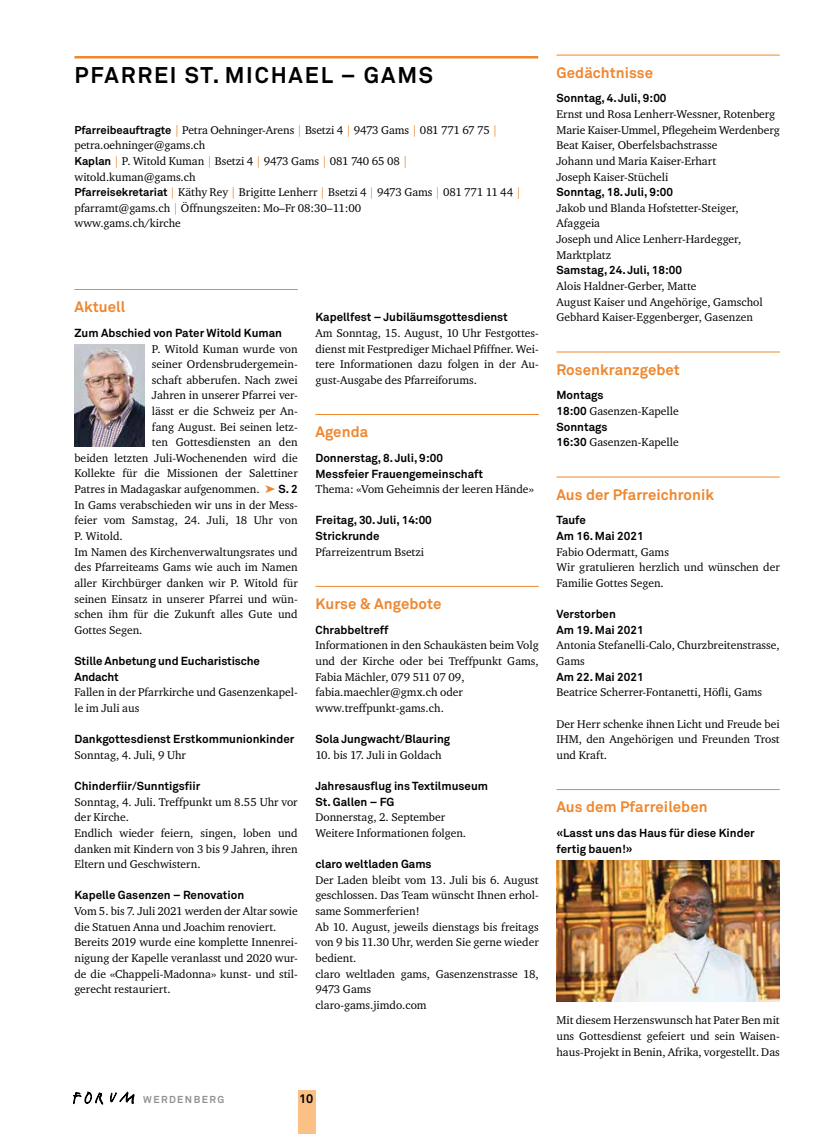
<style>
.page{position:relative;width:833px;height:1134px;background:#fff}
.page>*{position:absolute;margin:0;border:0;box-sizing:border-box;transform-origin:0 0}
.t1{font:700 22.5px "Akkurat";letter-spacing:.08em;color:#000}
.t2{font:700 15px "Akkurat";letter-spacing:.005em;color:#ee872e}
.t3{font:700 12.5px "Akkurat";color:#000}
.t4{font:11.5px/15.6px "Charter ITC";color:#000}
.t5{font:700 11.5px/15.6px "Akkurat";color:#000}
.t6{font:700 10px "Akkurat";letter-spacing:.14em;color:#949290}
.s1{font-family:"Akkurat";font-weight:700;font-size:11.25px}
.s2{color:#ee872e}
.s3{font-family:"Akkurat";font-weight:700}
</style>
<div class="page">
<svg style="left:110px;top:1092px;width:24px;height:11px"></svg>
<svg style="left:73px;top:1092px;width:30px;height:12px"></svg>
<div style="left:298px;top:1090px;width:17px;height:44px;background:#fac085"></div>
<hr style="left:74px;top:56px;width:464px;height:2px;background:#ee872e">
<hr style="left:74px;top:289px;width:224px;height:1px;background:#ee872e">
<hr style="left:315px;top:414px;width:224px;height:1px;background:#ee872e">
<hr style="left:315px;top:586px;width:224px;height:1px;background:#ee872e">
<hr style="left:556px;top:55px;width:223px;height:1px;background:#ee872e">
<hr style="left:556px;top:352px;width:223px;height:1px;background:#ee872e">
<hr style="left:556px;top:477px;width:223px;height:1px;background:#ee872e">
<hr style="left:556px;top:789px;width:223px;height:1px;background:#ee872e">
<img style="left:74px;top:344px;width:71px;height:102px">
<img style="left:556px;top:860px;width:223px;height:141px">
<h1 class="t1" style="left:74px;top:61px;width:360px">PFARREI ST. MICHAEL – GAMS</h1>
<p class="t4" style="left:74px;top:122px;width:448px"><span class="s1">Pfarreibeauftragte</span> <span class="s2">|</span> Petra Oehninger-Arens <span class="s2">|</span> Bsetzi 4 <span class="s2">|</span> 9473 Gams <span class="s2">|</span> 081 771 67 75 <span class="s2">| </span>petra.oehninger@gams.ch<br><span class="s1">Kaplan</span> <span class="s2">|</span> P. Witold Kuman <span class="s2">|</span> Bsetzi 4 <span class="s2">|</span> 9473 Gams <span class="s2">|</span> 081 740 65 08 <span class="s2">| </span>witold.kuman@gams.ch<br><span class="s1">Pfarreisekretariat</span> <span class="s2">|</span> Käthy Rey <span class="s2">|</span> Brigitte Lenherr <span class="s2">|</span> Bsetzi 4 <span class="s2">|</span> 9473 Gams <span class="s2">|</span> 081 771 11 44 <span class="s2">| </span>pfarramt@gams.ch <span class="s2">|</span> Öffnungszeiten: Mo–Fr 08:30–11:00<br>www.gams.ch/kirche</p>
<h2 class="t2" style="left:74px;top:298px;width:52px">Aktuell</h2>
<p class="t5" style="left:74px;top:325px;width:209px">Zum Abschied von Pater Witold Kuman</p>
<p class="t4" style="left:152px;top:340px;width:147px">P. Witold Kuman wurde von</p>
<p class="t4" style="left:152px;top:356px;width:147px">seiner Ordensbrudergemein-</p>
<p class="t4" style="left:152px;top:372px;width:147px">schaft abberufen. Nach zwei</p>
<p class="t4" style="left:152px;top:387px;width:147px">Jahren in unserer Pfarrei ver-</p>
<p class="t4" style="left:152px;top:403px;width:147px">lässt er die Schweiz per An-</p>
<p class="t4" style="left:152px;top:419px;width:147px">fang August. Bei seinen letz-</p>
<p class="t4" style="left:152px;top:434px;width:147px">ten Gottesdiensten an den</p>
<p class="t4" style="left:74px;top:450px;width:225px">beiden letzten Juli-Wochenenden wird die</p>
<p class="t4" style="left:74px;top:465px;width:225px">Kollekte für die Missionen der Salettiner</p>
<p class="t4" style="left:74px;top:481px;width:225px">Patres in Madagaskar aufgenommen. <span class="s2">➤</span> <span class="s3">S. 2</span></p>
<p class="t4" style="left:74px;top:497px;width:225px">In Gams verabschieden wir uns in der Mess-</p>
<p class="t4" style="left:74px;top:512px;width:225px">feier vom Samstag, 24. Juli, 18 Uhr von</p>
<p class="t4" style="left:74px;top:528px;width:50px">P. Witold.</p>
<p class="t4" style="left:74px;top:544px;width:225px">Im Namen des Kirchenverwaltungsrates und</p>
<p class="t4" style="left:74px;top:559px;width:225px">des Pfarreiteams Gams wie auch im Namen</p>
<p class="t4" style="left:74px;top:575px;width:225px">aller Kirchbürger danken wir P. Witold für</p>
<p class="t4" style="left:74px;top:590px;width:225px">seinen Einsatz in unserer Pfarrei und wün-</p>
<p class="t4" style="left:74px;top:606px;width:225px">schen ihm für die Zukunft alles Gute und</p>
<p class="t4" style="left:74px;top:622px;width:70px">Gottes Segen.</p>
<p class="t5" style="left:74px;top:653px;width:187px">Stille Anbetung und Eucharistische<br>Andacht</p>
<p class="t4" style="left:74px;top:684px;width:225px">Fallen in der Pfarrkirche und Gasenzenkapel&shy;le im Juli aus</p>
<p class="t5" style="left:74px;top:731px;width:221px">Dankgottesdienst Erstkommunionkinder</p>
<p class="t4" style="left:74px;top:747px;width:113px">Sonntag, 4. Juli, 9 Uhr</p>
<p class="t5" style="left:74px;top:778px;width:127px">Chinderfiir/Sunntigsfiir</p>
<p class="t4" style="left:74px;top:794px;width:225px">Sonntag, 4. Juli. Treffpunkt um 8.55 Uhr vor der Kirche.<br>Endlich wieder feiern, singen, loben und danken mit Kindern von 3 bis 9 Jahren, ihren Eltern und Geschwistern.</p>
<p class="t5" style="left:74px;top:887px;width:171px">Kapelle Gasenzen – Renovation</p>
<p class="t4" style="left:74px;top:903px;width:225px">Vom 5. bis 7. Juli 2021 werden der Altar sowie die Statuen Anna und Joachim renoviert.<br>Bereits 2019 wurde eine komplette Innenrei&shy;nigung der Kapelle veranlasst und 2020 wur&shy;de die «Chappeli-Madonna» kunst- und stil&shy;gerecht restauriert.</p>
<p class="t5" style="left:315px;top:309px;width:194px">Kapellfest – Jubiläumsgottesdienst</p>
<p class="t4" style="left:315px;top:325px;width:225px;text-align:justify">Am Sonntag, 15. August, 10 Uhr Festgottes&shy;dienst mit Festprediger Michael Pfiffner. Wei&shy;tere Informationen dazu folgen in der Au&shy;gust-Ausgabe des Pfarreiforums.</p>
<h2 class="t2" style="left:315px;top:423px;width:54px">Agenda</h2>
<p class="t5" style="left:315px;top:450px;width:169px">Donnerstag, 8. Juli, 9:00<br>Messfeier Frauengemeinschaft</p>
<p class="t4" style="left:315px;top:481px;width:220px">Thema: «Vom Geheimnis der leeren Hände»</p>
<p class="t5" style="left:315px;top:512px;width:118px">Freitag, 30. Juli, 14:00<br>Strickrunde</p>
<p class="t4" style="left:315px;top:544px;width:110px">Pfarreizentrum Bsetzi</p>
<h2 class="t2" style="left:315px;top:595px;width:127px">Kurse &amp; Angebote</h2>
<p class="t5" style="left:315px;top:622px;width:75px">Chrabbeltreff</p>
<p class="t4" style="left:315px;top:637px;width:225px">Informationen in den Schaukästen beim Volg und der Kirche oder bei Treffpunkt Gams, Fabia Mächler, 079 511 07 09, fabia.maechler@gmx.ch oder www.treffpunkt-gams.ch.</p>
<p class="t5" style="left:315px;top:731px;width:136px">Sola Jungwacht/Blauring</p>
<p class="t4" style="left:315px;top:747px;width:128px">10. bis 17. Juli in Goldach</p>
<p class="t5" style="left:315px;top:778px;width:174px">Jahresausflug ins Textilmuseum<br>St. Gallen – FG</p>
<p class="t4" style="left:315px;top:809px;width:152px">Donnerstag, 2. September<br>Weitere Informationen folgen.</p>
<p class="t5" style="left:315px;top:856px;width:118px">claro weltladen Gams</p>
<p class="t4" style="left:315px;top:872px;width:225px">Der Laden bleibt vom 13. Juli bis 6. August geschlossen. Das Team wünscht Ihnen erhol&shy;same Sommerferien!<br>Ab 10. August, jeweils dienstags bis freitags von 9 bis 11.30 Uhr, werden Sie gerne wieder bedient.<br>claro weltladen gams, Gasenzenstrasse 18,<br>9473 Gams<br>claro-gams.jimdo.com</p>
<p class="t6" style="left:143px;top:1093px;width:82px">WERDENBERG</p>
<p class="t3" style="left:299px;top:1090px;width:16px">10</p>
<h2 class="t2" style="left:556px;top:63px;width:98px">Gedächtnisse</h2>
<p class="t5" style="left:556px;top:90px;width:112px">Sonntag, 4. Juli, 9:00</p>
<p class="t4" style="left:556px;top:106px;width:225px">Ernst und Rosa Lenherr-Wessner, Rotenberg Marie Kaiser-Ummel, Pflegeheim Werdenberg Beat Kaiser, Oberfelsbachstrasse<br>Johann und Maria Kaiser-Erhart<br>Joseph Kaiser-Stücheli</p>
<p class="t5" style="left:556px;top:184px;width:118px">Sonntag, 18. Juli, 9:00</p>
<p class="t4" style="left:556px;top:200px;width:186px">Jakob und Blanda Hofstetter-Steiger,<br>Afaggeia<br>Joseph und Alice Lenherr-Hardegger,<br>Marktplatz</p>
<p class="t5" style="left:556px;top:262px;width:127px">Samstag, 24. Juli, 18:00</p>
<p class="t4" style="left:556px;top:278px;width:208px">Alois Haldner-Gerber, Matte<br>August Kaiser und Angehörige, Gamschol<br>Gebhard Kaiser-Eggenberger, Gasenzen</p>
<h2 class="t2" style="left:556px;top:360px;width:125px">Rosenkranzgebet</h2>
<p class="t5" style="left:556px;top:387px;width:49px">Montags</p>
<p class="t4" style="left:556px;top:403px;width:124px"><span class="s3">18:00</span> Gasenzen-Kapelle</p>
<p class="t5" style="left:556px;top:419px;width:53px">Sonntags</p>
<p class="t4" style="left:556px;top:434px;width:124px"><span class="s3">16:30</span> Gasenzen-Kapelle</p>
<h2 class="t2" style="left:556px;top:485px;width:159px">Aus der Pfarreichronik</h2>
<p class="t5" style="left:556px;top:512px;width:89px">Taufe<br>Am 16. Mai 2021</p>
<p class="t4" style="left:556px;top:544px;width:225px">Fabio Odermatt, Gams<br>Wir gratulieren herzlich und wünschen der<br>Familie Gottes Segen.</p>
<p class="t5" style="left:556px;top:606px;width:89px">Verstorben<br>Am 19. Mai 2021</p>
<p class="t4" style="left:556px;top:637px;width:225px">Antonia Stefanelli-Calo, Churzbreitenstrasse,<br>Gams</p>
<p class="t5" style="left:556px;top:669px;width:89px">Am 22. Mai 2021</p>
<p class="t4" style="left:556px;top:684px;width:207px">Beatrice Scherrer-Fontanetti, Höfli, Gams</p>
<p class="t4" style="left:556px;top:715px;width:225px;text-align:justify">Der Herr schenke ihnen Licht und Freude bei IHM, den Angehörigen und Freunden Trost und Kraft.</p>
<h2 class="t2" style="left:556px;top:798px;width:153px">Aus dem Pfarreileben</h2>
<p class="t5" style="left:556px;top:825px;width:200px">«Lasst uns das Haus für diese Kinder fertig bauen!»</p>
<p class="t4" style="left:556px;top:1012px;width:225px;text-align:justify">Mit diesem Herzenswunsch hat Pater Ben mit uns Gottesdienst gefeiert und sein Waisen&shy;haus-Projekt in Benin, Afrika, vorgestellt. Das</p>
</div>
